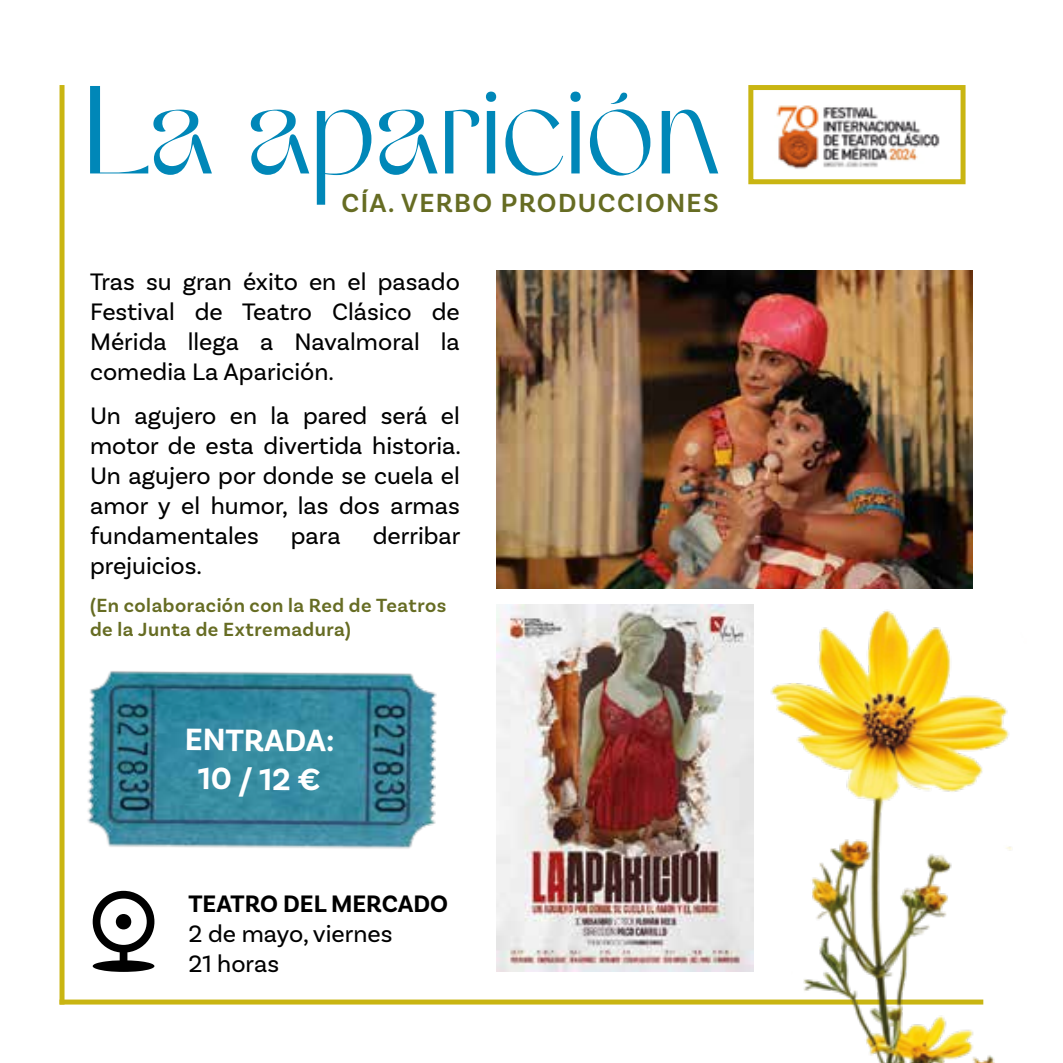
<style>
.page{position:relative;width:1063px;height:1063px;background:#fff}
.page>*{position:absolute;margin:0;border:0;box-sizing:border-box;transform-origin:0 0}
.t1{font:125px "Armany";letter-spacing:-.01em;color:#0087b8}
.t2{font:700 32.5px/38.8px "Basic Sans";letter-spacing:-.01em;color:#fff;text-align:center}
.t3{font:600 27.5px "Basic Sans";letter-spacing:.05em;color:#666c23}
.t4{font:25px/30px "Basic Sans";color:#000;text-align:justify}
.t5{font:700 25px "Basic Sans";color:#000}
.t6{font:600 20px/24px "Basic Sans";letter-spacing:.025em;color:#666c23}
</style>
<div class="page">
<div style="left:60px;top:1000px;width:923px;height:5px;background:#c9b512"></div>
<div style="left:60px;top:85px;width:5px;height:920px;background:#c9b512"></div>
<img style="left:87px;top:671px;width:350px;height:178px">
<img style="left:496px;top:605px;width:258px;height:367px">
<img style="left:496px;top:271px;width:477px;height:318px">
<img style="left:776px;top:105px;width:164px;height:64px">
<div style="left:748px;top:85px;width:218px;height:99px;border:5px solid #c9b512"></div>
<img style="left:754px;top:575px;width:258px;height:488px">
<h1 class="t1" style="left:83px;top:67px;width:640px">La aparición</h1>
<p class="t3" style="left:342px;top:186px;width:379px">CÍA. VERBO PRODUCCIONES</p>
<p class="t4" style="left:90px;top:266px;width:371px">Tras su gran éxito en el pasado Festival de Teatro Clásico de Mérida llega a Navalmoral la comedia La Aparición.</p>
<p class="t4" style="left:90px;top:400px;width:373px">Un agujero en la pared será el motor de esta divertida historia.<br>Un agujero por donde se cuela el amor y el humor, las dos armas fundamentales</p>
<p class="t4" style="left:291px;top:520px;width:51px">para</p>
<p class="t4" style="left:373px;top:520px;width:89px">derribar</p>
<p class="t4" style="left:90px;top:550px;width:114px">prejuicios.</p>
<p class="t6" style="left:90px;top:594px;width:358px">(En colaboración con la Red de Teatros de la Junta de Extremadura)</p>
<h2 class="t2" style="left:185px;top:721px;width:151px">ENTRADA:<br>10 / 12 €</h2>
<p class="t5" style="left:188px;top:889px;width:261px">TEATRO DEL MERCADO</p>
<p class="t4" style="left:188px;top:919px;width:206px">2 de mayo, viernes<br>21 horas</p>
</div>
